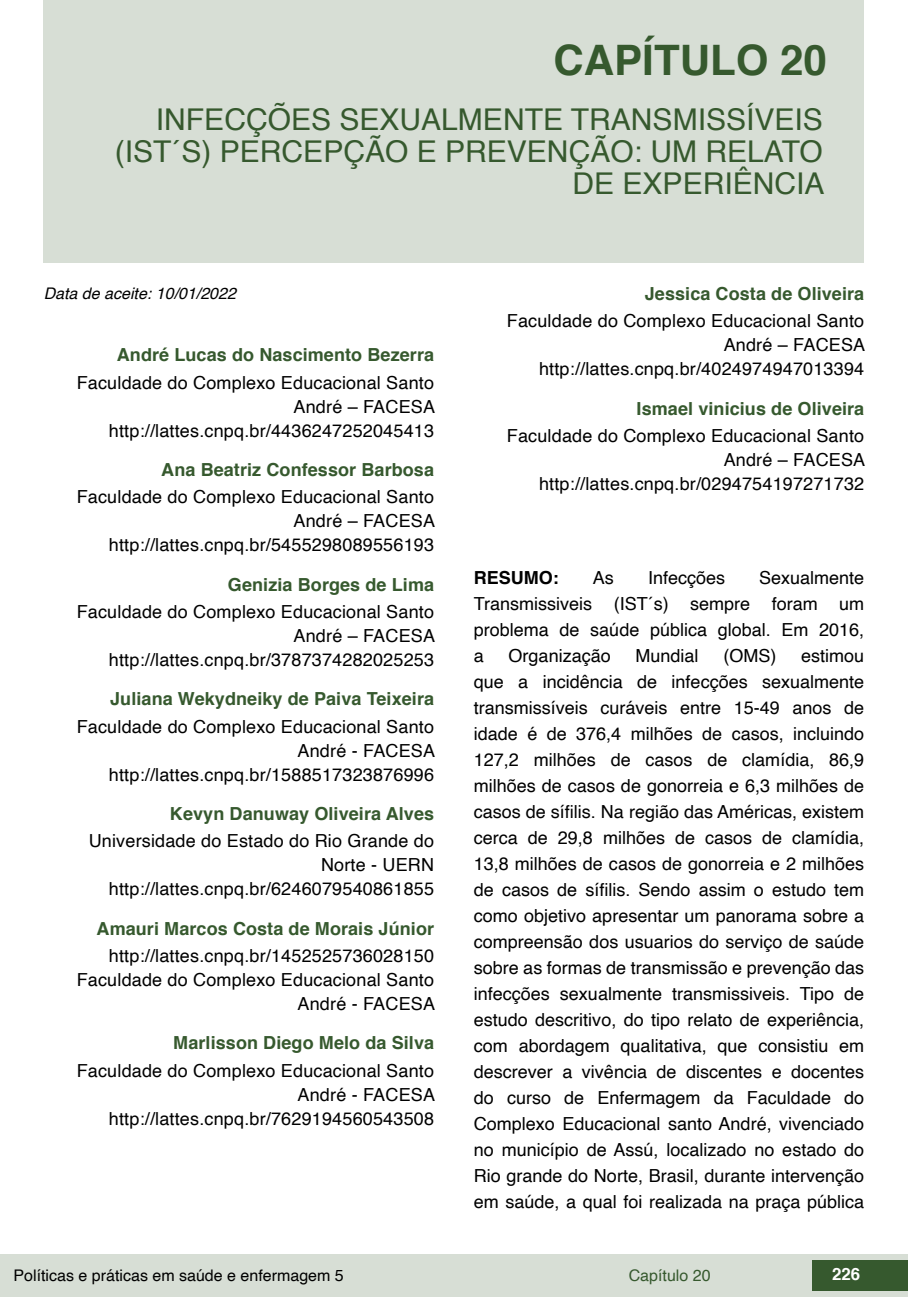
<style>
.page{position:relative;width:908px;height:1304px;background:#fff}
.page>*{position:absolute;margin:0;border:0;box-sizing:border-box;transform-origin:0 0}
.t1{font:700 42px "Helvetica";color:#36592e}
.t2{font:30px/32px "Helvetica";color:#36592e;text-align:right}
.t3{font:18px/26px "Helvetica";letter-spacing:.01em;color:#000;text-align:right}
.t4{font:700 18px "Helvetica";letter-spacing:.005em;color:#36592e}
.t5{font:700 18px "Helvetica";color:#000}
.t6{font:700 16.8px "Helvetica";color:#fff}
.t7{font:16px "Helvetica";color:#000}
.t8{font:italic 16px "Helvetica";color:#000}
.t9{font:16px "Helvetica";color:#36592e}
</style>
<div class="page">
<div style="left:0;top:1254px;width:906px;height:43px;background:#d7ded5"></div>
<div style="left:812px;top:1261px;width:95px;height:30px;background:#36592e"></div>
<div style="left:44px;top:0;width:819px;height:263px;background:#d7ded5"></div>
<h1 class="t1" style="left:553px;top:26px;width:275px">CAPÍTULO 20</h1>
<h2 class="t2" style="left:115px;top:104px;width:711px">INFECÇÕES SEXUALMENTE TRANSMISSÍVEIS (IST´S) PERCEPÇÃO E PREVENÇÃO: UM RELATO<br>DE EXPERIÊNCIA</h2>
<p class="t8" style="left:44px;top:280px;width:194px">Data de aceite: 10/01/2022</p>
<p class="t4" style="left:117px;top:341px;width:318px">André Lucas do Nascimento Bezerra</p>
<p class="t3" style="left:77px;top:371px;width:360px;line-height:24px">Faculdade do Complexo Educacional Santo<br>André – FACESA http://lattes.cnpq.br/4436247252045413</p>
<p class="t4" style="left:161px;top:455px;width:274px">Ana Beatriz Confessor Barbosa</p>
<p class="t3" style="left:77px;top:486px;width:360px;line-height:24px">Faculdade do Complexo Educacional Santo<br>André – FACESA http://lattes.cnpq.br/5455298089556193</p>
<p class="t4" style="left:228px;top:570px;width:207px">Genizia Borges de Lima</p>
<p class="t3" style="left:77px;top:600px;width:360px;line-height:24px">Faculdade do Complexo Educacional Santo<br>André – FACESA http://lattes.cnpq.br/3787374282025253</p>
<p class="t4" style="left:110px;top:685px;width:325px">Juliana Wekydneiky de Paiva Teixeira</p>
<p class="t3" style="left:77px;top:715px;width:360px;line-height:24px">Faculdade do Complexo Educacional Santo<br>André - FACESA http://lattes.cnpq.br/1588517323876996</p>
<p class="t4" style="left:170px;top:799px;width:265px">Kevyn Danuway Oliveira Alves</p>
<p class="t3" style="left:89px;top:830px;width:347px;line-height:24px">Universidade do Estado do Rio Grande do<br>Norte - UERN http://lattes.cnpq.br/6246079540861855</p>
<p class="t4" style="left:96px;top:914px;width:339px">Amauri Marcos Costa de Morais Júnior</p>
<p class="t3" style="left:77px;top:944px;width:360px;line-height:24px">http://lattes.cnpq.br/1452525736028150<br>Faculdade do Complexo Educacional Santo<br>André - FACESA</p>
<p class="t4" style="left:173px;top:1029px;width:262px">Marlisson Diego Melo da Silva</p>
<p class="t3" style="left:77px;top:1059px;width:360px;line-height:24px">Faculdade do Complexo Educacional Santo<br>André - FACESA http://lattes.cnpq.br/7629194560543508</p>
<p class="t4" style="left:644px;top:279px;width:221px">Jessica Costa de Oliveira</p>
<p class="t3" style="left:506px;top:310px;width:360px;line-height:24px">Faculdade do Complexo Educacional Santo<br>André – FACESA http://lattes.cnpq.br/4024974947013394</p>
<p class="t4" style="left:636px;top:394px;width:229px">Ismael vinicius de Oliveira</p>
<p class="t3" style="left:506px;top:424px;width:360px;line-height:24px">Faculdade do Complexo Educacional Santo<br>André – FACESA http://lattes.cnpq.br/0294754197271732</p>
<p class="t5" style="left:473px;top:563px;width:86px">RESUMO:</p>
<p class="t3" style="left:592px;top:565px;width:23px">As</p>
<p class="t3" style="left:647px;top:565px;width:79px">Infecções</p>
<p class="t3" style="left:473px;top:565px;width:392px;text-align:justify;text-indent:285px">Sexualmente Transmissiveis (IST´s) sempre foram um problema de saúde pública global. Em 2016, a</p>
<p class="t3" style="left:508px;top:643px;width:104px">Organização</p>
<p class="t3" style="left:635px;top:643px;width:65px">Mundial</p>
<p class="t3" style="left:723px;top:643px;width:54px">(OMS)</p>
<p class="t3" style="left:473px;top:643px;width:392px;text-align:justify;text-indent:327px">estimou que a incidência de infecções sexualmente transmissíveis curáveis entre 15-49 anos de idade é de 376,4 milhões de casos, incluindo 127,2 milhões de casos de clamídia, 86,9 milhões de casos de gonorreia e 6,3 milhões de casos de sífilis. Na região das Américas, existem cerca de 29,8 milhões de casos de clamídia, 13,8 milhões de casos de gonorreia e 2 milhões de casos de sífilis. Sendo assim o estudo tem como objetivo apresentar um panorama sobre a compreensão dos usuarios do serviço de saúde sobre as formas de transmissão e prevenção das infecções sexualmente transmissiveis. Tipo de estudo descritivo, do tipo relato de experiência, com abordagem qualitativa, que consistiu em descrever a vivência de discentes e docentes do curso de Enfermagem da Faculdade do Complexo Educacional santo André, vivenciado no município de Assú, localizado no estado do Rio grande do Norte, Brasil, durante intervenção em saúde, a qual foi realizada na praça pública</p>
<p class="t7" style="left:14px;top:1263px;width:331px">Políticas e práticas em saúde e enfermagem 5</p>
<p class="t9" style="left:628px;top:1263px;width:83px">Capítulo 20</p>
<p class="t6" style="left:831px;top:1261px;width:30px">226</p>
</div>
